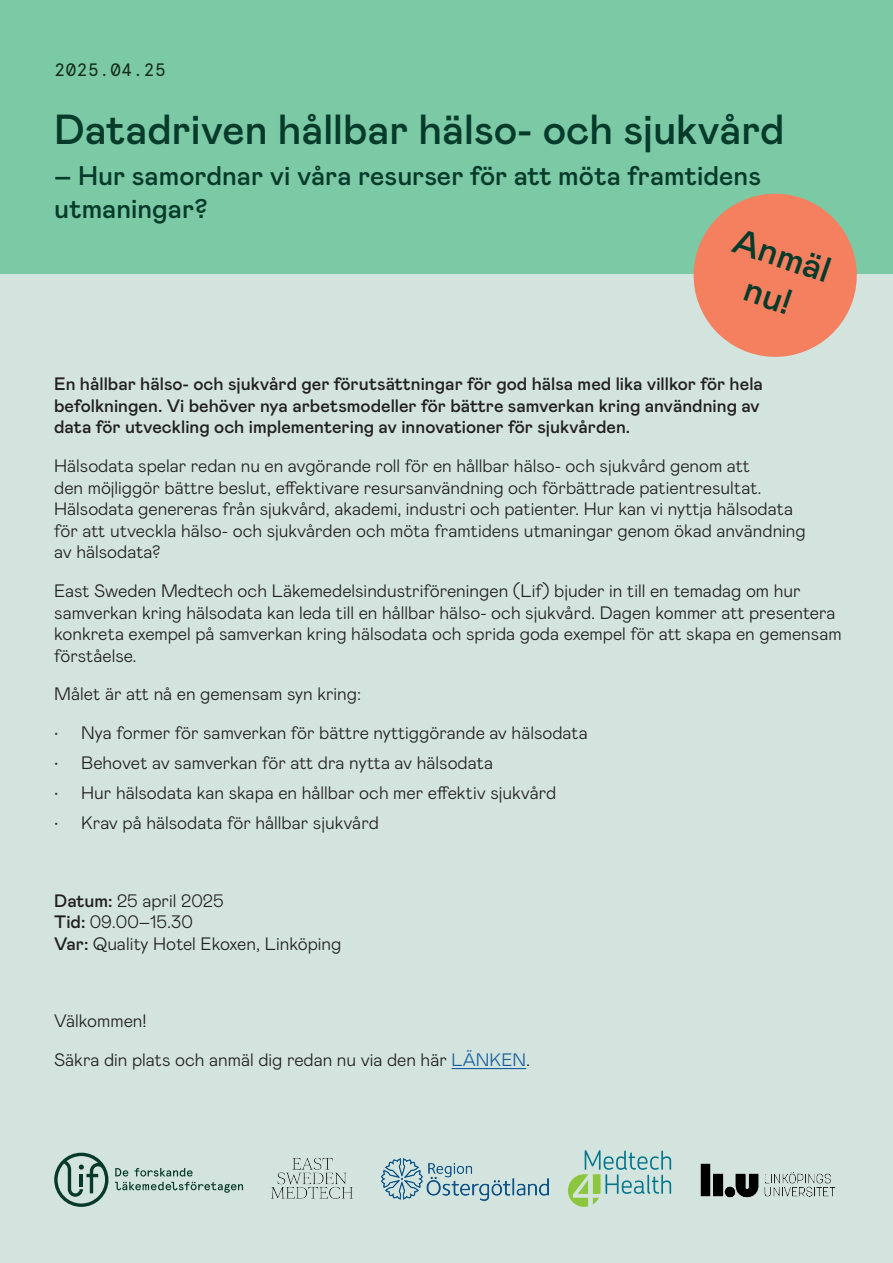
<style>
.page{position:relative;width:893px;height:1263px;background:#fff}
.page>*{position:absolute;margin:0;border:0;box-sizing:border-box;transform-origin:0 0}
.t1{font:500 42px "Mabry";color:#063a2a}
.t2{font:500 35.7px/42.8px "Mabry";color:#063a2a;text-align:center}
.t3{font:500 27px/32.4px "Mabry";color:#063a2a}
.t4{font:300 18px/21.6px "Mabry";color:#231f20}
.t5{font:500 18px/21.6px "Mabry";color:#231f20}
.t6{font:18px "Apercu Mono";color:#132c18}
.s1{font-weight:500}
.s2{color:#175d9e}
</style>
<div class="page">
<div style="left:0;top:274px;width:893px;height:989px;background:#d2e4dd"></div>
<div style="left:0;top:0;width:893px;height:274px;background:#7cc9a6"></div>
<hr style="left:451px;top:1068px;width:75px;height:1px;background:#175d9e">
<svg style="left:693px;top:193px;width:164px;height:164px"></svg>
<svg style="left:115px;top:1168px;width:13px;height:8px"></svg>
<svg style="left:134px;top:1168px;width:59px;height:8px"></svg>
<svg style="left:115px;top:1182px;width:128px;height:11px"></svg>
<svg style="left:54px;top:1153px;width:54px;height:54px"></svg>
<img style="left:271px;top:1157px;width:82px;height:42px">
<img style="left:700px;top:1163px;width:136px;height:35px">
<img style="left:382px;top:1158px;width:166px;height:43px">
<svg style="left:568px;top:1150px;width:103px;height:57px"></svg>
<p class="t6" style="left:54px;top:59px;width:113px">2025.04.25</p>
<h1 class="t1" style="left:54px;top:100px;width:732px">Datadriven hållbar hälso- och sjukvård</h1>
<h3 class="t3" style="left:54px;top:158px;width:708px">– Hur samordnar vi våra resurser för att möta framtidens utmaningar?</h3>
<h2 class="t2" style="left:742px;top:217px;width:102px;rotate:19deg">Anmäl nu!</h2>
<p class="t5" style="left:54px;top:372px;width:710px">En hållbar hälso- och sjukvård ger förutsättningar för god hälsa med lika villkor för hela befolkningen. Vi behöver nya arbetsmodeller för bättre samverkan kring användning av data för utveckling och implementering av innovationer för sjukvården.</p>
<p class="t4" style="left:54px;top:454px;width:753px">Hälsodata spelar redan nu en avgörande roll för en hållbar hälso- och sjukvård genom att<br>den möjliggör bättre beslut, effektivare resursanvändning och förbättrade patientresultat.<br>Hälsodata genereras från sjukvård, akademi, industri och patienter. Hur kan vi nyttja hälsodata för att utveckla hälso- och sjukvården och möta framtidens utmaningar genom ökad användning av hälsodata?</p>
<p class="t4" style="left:54px;top:579px;width:789px">East Sweden Medtech och Läkemedelsindustriföreningen (Lif) bjuder in till en temadag om hur samverkan kring hälsodata kan leda till en hållbar hälso- och sjukvård. Dagen kommer att presentera konkreta exempel på samverkan kring hälsodata och sprida goda exempel för att skapa en gemensam förståelse.</p>
<p class="t4" style="left:54px;top:682px;width:309px">Målet är att nå en gemensam syn kring:</p>
<p class="t4" style="left:54px;top:721px;width:535px">• Nya former för samverkan för bättre nyttiggörande av hälsodata</p>
<p class="t4" style="left:54px;top:751px;width:440px">• Behovet av samverkan för att dra nytta av hälsodata</p>
<p class="t4" style="left:54px;top:781px;width:504px">• Hur hälsodata kan skapa en hållbar och mer effektiv sjukvård</p>
<p class="t4" style="left:54px;top:811px;width:326px">• Krav på hälsodata för hållbar sjukvård</p>
<p class="t4" style="left:54px;top:888px;width:289px"><span class="s1">Datum:</span> 25 april 2025<br><span class="s1">Tid:</span> 09.00–15.30<br><span class="s1">Var:</span> Quality Hotel Ekoxen, Linköping</p>
<p class="t4" style="left:54px;top:1000px;width:478px;line-height:38.5px">Välkommen!<br>Säkra din plats och anmäl dig redan nu via den här <span class="s2">LÄNKEN</span>.</p>
</div>
